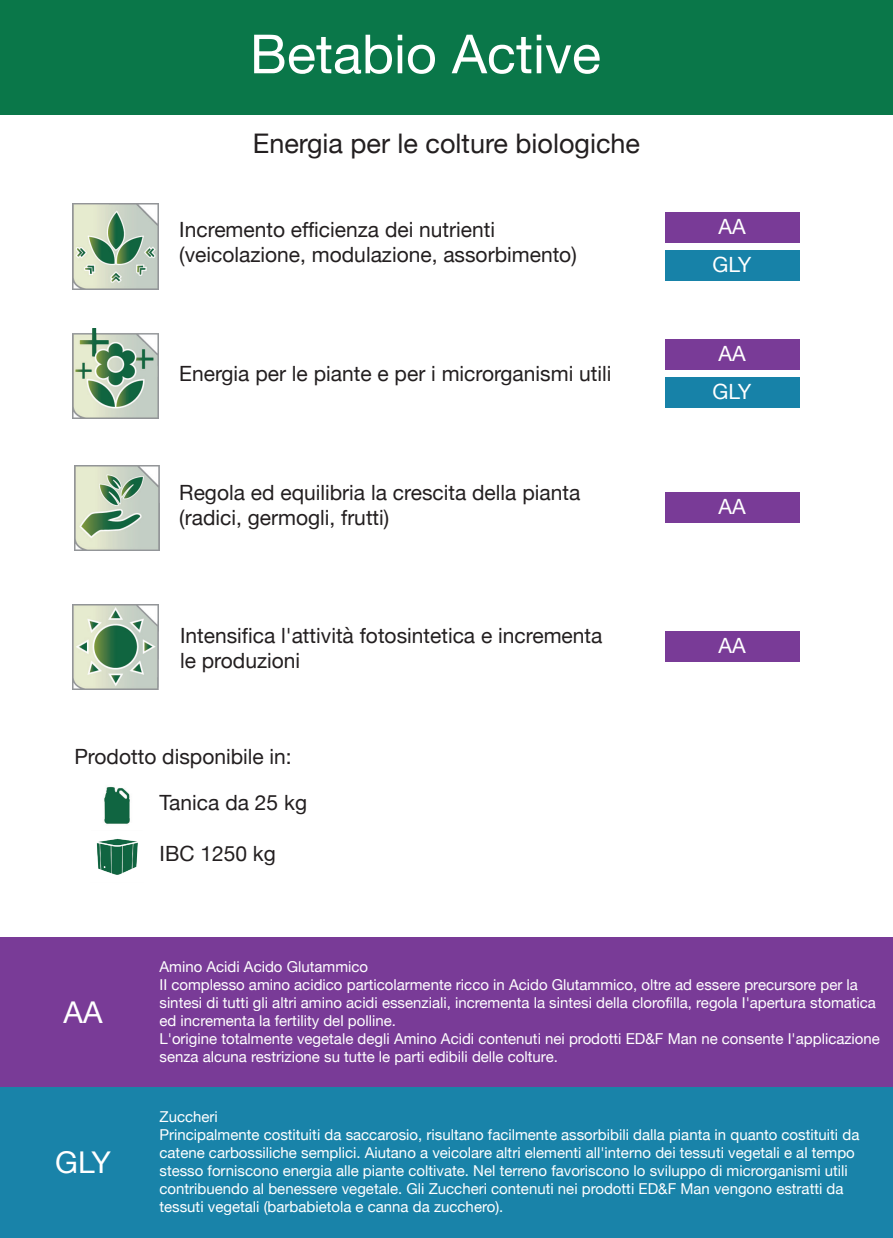
<style>
.page{position:relative;width:893px;height:1238px;background:#fff}
.page>*{position:absolute;margin:0;border:0;box-sizing:border-box;transform-origin:0 0}
.t1{font:54px "Helvetica Neue";color:#fff}
.t2{font:30px "Helvetica Neue";color:#fff}
.t3{font:27px "Helvetica Neue";color:#231f20}
.t4{font:21px/25.2px "Helvetica Neue";color:#231f20}
.t5{font:21px/37.8px "Helvetica Neue";color:#fff}
.t6{font:15px/18px "Helvetica Neue";color:#fff}
</style>
<div class="page">
<div style="left:0;top:0;width:893px;height:114px;background:#0a7749"></div>
<img style="left:104px;top:786px;width:26px;height:38px">
<div style="left:665px;top:339px;width:134px;height:31px;background:#793b97"></div>
<div style="left:0;top:938px;width:893px;height:150px;background:#793b97"></div>
<div style="left:0;top:1088px;width:893px;height:150px;background:#1983a9"></div>
<div style="left:665px;top:631px;width:134px;height:31px;background:#793b97"></div>
<img style="left:96px;top:838px;width:42px;height:37px">
<div style="left:665px;top:377px;width:134px;height:31px;background:#1782a8"></div>
<div style="left:665px;top:492px;width:134px;height:31px;background:#793b97"></div>
<img style="left:73px;top:328px;width:85px;height:91px">
<img style="left:74px;top:465px;width:86px;height:85px">
<img style="left:73px;top:204px;width:85px;height:85px">
<img style="left:73px;top:604px;width:85px;height:85px">
<div style="left:665px;top:212px;width:134px;height:31px;background:#793b97"></div>
<div style="left:665px;top:250px;width:134px;height:31px;background:#1782a8"></div>
<h1 class="t1" style="left:250px;top:15px;width:353px">Betabio Active</h1>
<h3 class="t3" style="left:253px;top:124px;width:389px">Energia per le colture biologiche</h3>
<h3 class="t4" style="left:179px;top:218px;width:399px">Incremento efficienza dei nutrienti (veicolazione, modulazione, assorbimento)</h3>
<h3 class="t4" style="left:179px;top:362px;width:434px">Energia per le piante e per i microrganismi utili</h3>
<h3 class="t4" style="left:179px;top:481px;width:402px">Regola ed equilibria la crescita della pianta (radici, germogli, frutti)</h3>
<h3 class="t5" style="left:713px;top:209px;width:40px">AA<br>GLY</h3>
<h3 class="t5" style="left:718px;top:336px;width:29px">AA</h3>
<h3 class="t5" style="left:713px;top:374px;width:40px">GLY</h3>
<h3 class="t5" style="left:718px;top:489px;width:29px">AA</h3>
<h3 class="t4" style="left:180px;top:624px;width:424px">Intensifica l'attività fotosintetica e incrementa le produzioni</h3>
<h3 class="t5" style="left:718px;top:628px;width:29px">AA</h3>
<h3 class="t4" style="left:74px;top:745px;width:219px">Prodotto disponibile in:</h3>
<h3 class="t4" style="left:160px;top:791px;width:149px">Tanica da 25 kg</h3>
<h3 class="t4" style="left:160px;top:842px;width:118px">IBC 1250 kg</h3>
<h2 class="t2" style="left:64px;top:990px;width:40px">AA</h2>
<h2 class="t2" style="left:55px;top:1140px;width:57px">GLY</h2>
<p class="t6" style="left:159px;top:958px;width:722px">Amino Acidi Acido Glutammico<br>II complesso amino acidico particolarmente ricco in Acido Glutammico, oltre ad essere precursore per la sintesi di tutti gli altri amino acidi essenziali, incrementa la sintesi della clorofilla, regola I'apertura stomatica ed incrementa la fertility del polline.<br>L'origine totalmente vegetale degli Amino Acidi contenuti nei prodotti ED&amp;F Man ne consente I'applicazione senza alcuna restrizione su tutte le parti edibili delle colture.</p>
<p class="t6" style="left:159px;top:1108px;width:701px">Zuccheri<br>Principalmente costituiti da saccarosio, risultano facilmente assorbibili dalla pianta in quanto costituiti da catene carbossiliche semplici. Aiutano a veicolare altri elementi all'interno dei tessuti vegetali e al tempo stesso forniscono energia alle piante coltivate. Nel terreno favoriscono lo sviluppo di microrganismi utili contribuendo al benessere vegetale. Gli Zuccheri contenuti nei prodotti ED&amp;F Man vengono estratti da tessuti vegetali (barbabietola e canna da zucchero).</p>
</div>
